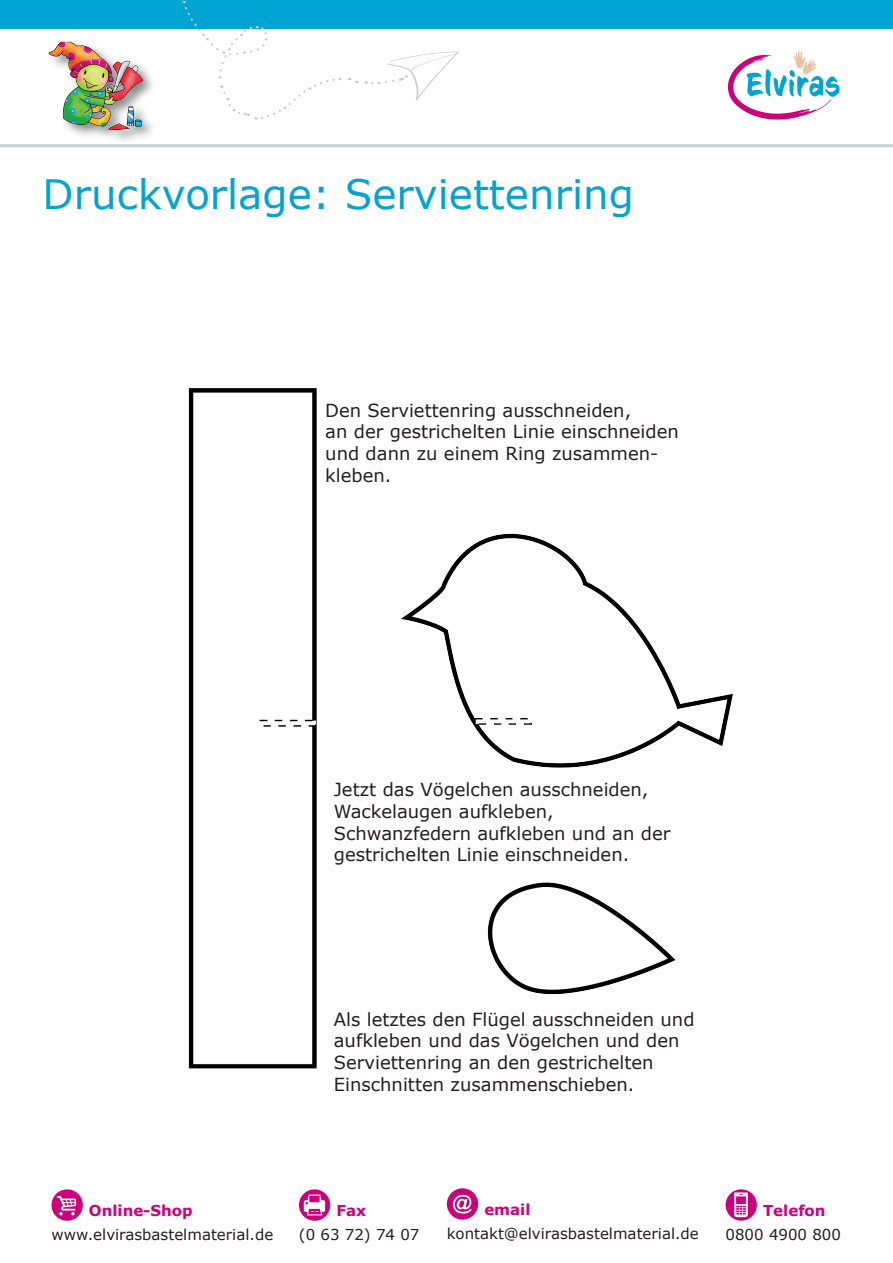
<style>
.page{position:relative;width:893px;height:1263px;background:#fff}
.page>*{position:absolute;margin:0;border:0;box-sizing:border-box;transform-origin:0 0}
.t1{font:40.5px "Verdana";color:#00a4d3}
.t2{font:18px/21.6px "Verdana";color:#231f20}
.t3{font:15px "Verdana";color:#231f20}
.t4{font:700 15px "Verdana";color:#cc017a}
</style>
<div class="page">
<hr style="left:0;top:144px;width:893px;height:3px;background:#d1d2d4">
<svg style="left:728px;top:51px;width:112px;height:69px"></svg>
<div style="left:0;top:0;width:893px;height:29px;background:#00a4d3"></div>
<svg style="left:182px;top:0;width:277px;height:120px"></svg>
<div style="left:47px;top:39px;width:110px;height:105px;background:#231f20;opacity:.55"></div>
<img style="left:47px;top:39px;width:98px;height:95px">
<img style="left:51px;top:388px;width:706px;height:833px">
<h1 class="t1" style="left:43px;top:168px;width:593px">Druckvorlage: Serviettenring</h1>
<p class="t2" style="left:325px;top:400px;width:355px">Den Serviettenring ausschneiden,<br>an der gestrichelten Linie einschneiden und dann zu einem Ring zusammen&shy;kleben.</p>
<p class="t2" style="left:334px;top:779px;width:338px">Jetzt das Vögelchen ausschneiden, Wackelaugen aufkleben, Schwanzfedern aufkleben und an der gestrichelten Linie einschneiden.</p>
<p class="t2" style="left:334px;top:1009px;width:362px">Als letztes den Flügel ausschneiden und aufkleben und das Vögelchen und den Serviettenring an den gestrichelten Einschnitten zusammenschieben.</p>
<p class="t4" style="left:89px;top:1201px;width:105px">Online-Shop</p>
<p class="t3" style="left:52px;top:1225px;width:223px">www.elvirasbastelmaterial.de</p>
<p class="t4" style="left:336px;top:1201px;width:31px">Fax</p>
<p class="t3" style="left:299px;top:1225px;width:122px">(0 63 72) 74 07</p>
<p class="t4" style="left:484px;top:1200px;width:48px">email</p>
<p class="t3" style="left:447px;top:1224px;width:254px">kontakt@elvirasbastelmaterial.de</p>
<p class="t4" style="left:763px;top:1201px;width:64px">Telefon</p>
<p class="t3" style="left:725px;top:1225px;width:117px">0800 4900 800</p>
</div>
